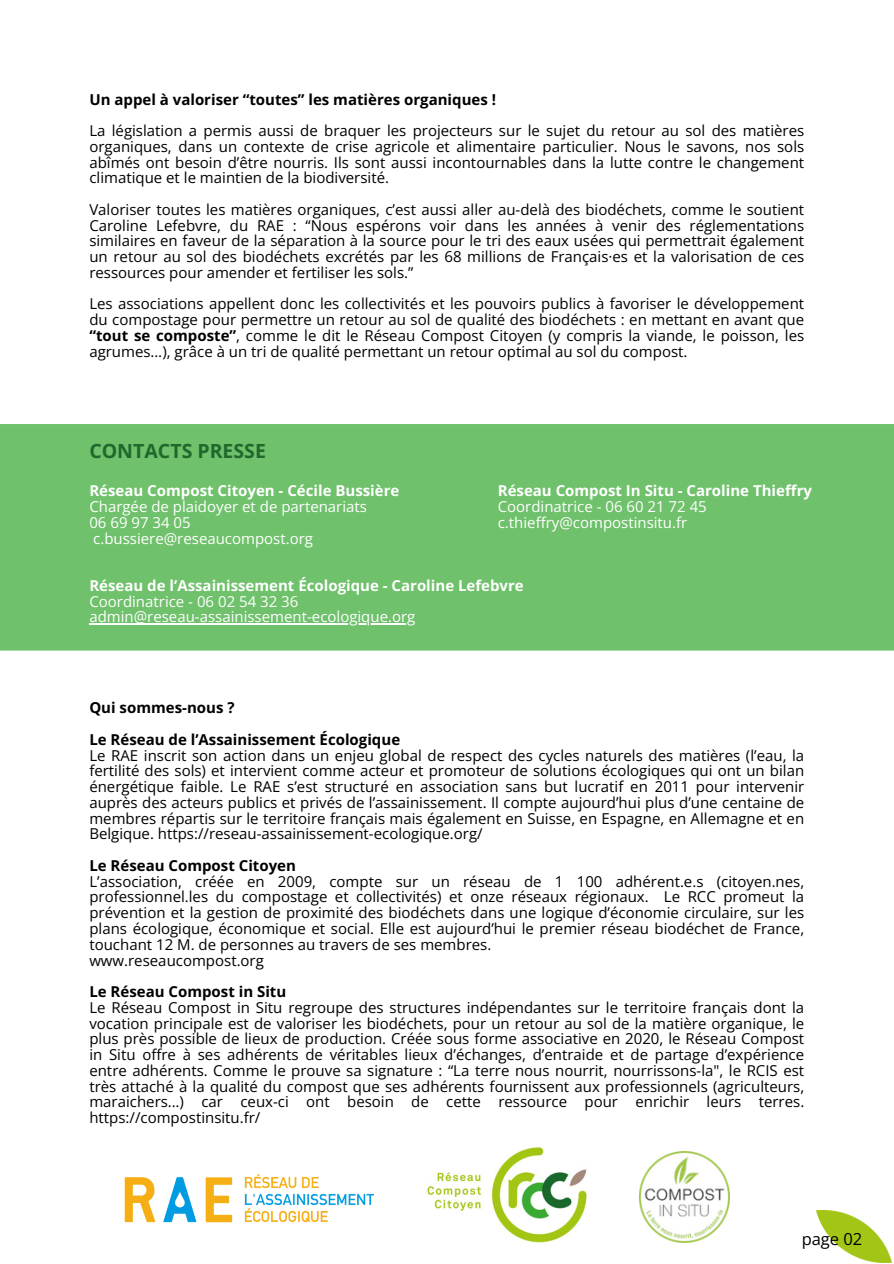
<style>
.page{position:relative;width:894px;height:1264px;background:#fff}
.page>*{position:absolute;margin:0;border:0;box-sizing:border-box;transform-origin:0 0}
.t1{font:700 19.5px "Open Sans";color:#20682c}
.t2{font:16.5px "Open Sans";color:#000}
.t3{font:15px/15.8px "Open Sans";color:#000;text-align:justify}
.t4{font:15px "Open Sans";color:#fff}
.t5{font:700 15px "Open Sans";color:#000}
.t6{font:700 15px "Open Sans";color:#fff}
.s1{font-weight:700}
</style>
<div class="page">
<div style="left:0;top:424px;width:893px;height:226px;background:#6fc16b"></div>
<img style="left:427px;top:1147px;width:160px;height:96px">
<img style="left:124px;top:1174px;width:250px;height:49px">
<img style="left:639px;top:1151px;width:90px;height:90px">
<hr style="left:89px;top:623px;width:326px;height:1px;background:#fff">
<img style="left:816px;top:1210px;width:75px;height:52px">
<p class="t5" style="left:89px;top:89px;width:408px">Un appel à valoriser “toutes” les matières organiques !</p>
<p class="t3" style="left:89px;top:122px;width:716px">La législation a permis aussi de braquer les projecteurs sur le sujet du retour au sol des matières organiques, dans un contexte de crise agricole et alimentaire particulier. Nous le savons, nos sols abîmés ont besoin d’être nourris. Ils sont aussi incontournables dans la lutte contre le changement climatique et le maintien de la biodiversité.</p>
<p class="t3" style="left:89px;top:201px;width:716px">Valoriser toutes les matières organiques, c’est aussi aller au-delà des biodéchets, comme le soutient Caroline Lefebvre, du RAE : “Nous espérons voir dans les années à venir des réglementations similaires en faveur de la séparation à la source pour le tri des eaux usées qui permettrait également un retour au sol des biodéchets excrétés par les 68 millions de Français·es et la valorisation de ces ressources pour amender et fertiliser les sols.”</p>
<p class="t3" style="left:89px;top:296px;width:716px">Les associations appellent donc les collectivités et les pouvoirs publics à favoriser le développement du compostage pour permettre un retour au sol de qualité des biodéchets : en mettant en avant que <span class="s1">“tout se composte”</span>, comme le dit le Réseau Compost Citoyen (y compris la viande, le poisson, les agrumes…), grâce à un tri de qualité permettant un retour optimal au sol du compost.</p>
<p class="t1" style="left:89px;top:437px;width:178px">CONTACTS PRESSE</p>
<p class="t6" style="left:89px;top:480px;width:311px">Réseau Compost Citoyen - Cécile Bussière</p>
<p class="t4" style="left:89px;top:496px;width:279px">Chargée de plaidoyer et de partenariats</p>
<p class="t4" style="left:89px;top:512px;width:103px">06 69 97 34 05</p>
<p class="t4" style="left:93px;top:527px;width:221px">c.bussiere@reseaucompost.org</p>
<h2 class="t6" style="left:89px;top:575px;width:436px">Réseau de l’Assainissement Écologique - Caroline Lefebvre</h2>
<p class="t4" style="left:89px;top:590px;width:210px">Coordinatrice - 06 02 54 32 36</p>
<p class="t4" style="left:89px;top:606px;width:327px">admin@reseau-assainissement-ecologique.org</p>
<p class="t6" style="left:497px;top:480px;width:315px">Réseau Compost In Situ - Caroline Thieffry</p>
<p class="t4" style="left:497px;top:496px;width:210px">Coordinatrice - 06 60 21 72 45</p>
<p class="t4" style="left:497px;top:512px;width:191px">c.thieffry@compostinsitu.fr</p>
<p class="t5" style="left:89px;top:697px;width:147px">Qui sommes-nous ?</p>
<h1 class="t5" style="left:89px;top:729px;width:312px">Le Réseau de l’Assainissement Écologique</h1>
<p class="t3" style="left:89px;top:747px;width:716px">Le RAE inscrit son action dans un enjeu global de respect des cycles naturels des matières (l’eau, la fertilité des sols) et intervient comme acteur et promoteur de solutions écologiques qui ont un bilan énergétique faible. Le RAE s’est structuré en association sans but lucratif en 2011 pour intervenir auprès des acteurs publics et privés de l’assainissement. Il compte aujourd’hui plus d’une centaine de membres répartis sur le territoire français mais également en Suisse, en Espagne, en Allemagne et en Belgique. https://reseau-assainissement-ecologique.org/</p>
<p class="t5" style="left:89px;top:855px;width:208px">Le Réseau Compost Citoyen</p>
<p class="t3" style="left:89px;top:873px;width:716px">L’association, créée en 2009, compte sur un réseau de 1 100 adhérent.e.s (citoyen.nes, professionnel.les du compostage et collectivités) et onze réseaux régionaux. Le RCC promeut la prévention et la gestion de proximité des biodéchets dans une logique d’économie circulaire, sur les plans écologique, économique et social. Elle est aujourd’hui le premier réseau biodéchet de France, touchant 12 M. de personnes au travers de ses membres.</p>
<p class="t3" style="left:89px;top:951px;width:176px">www.reseaucompost.org</p>
<p class="t5" style="left:89px;top:981px;width:198px">Le Réseau Compost in Situ</p>
<p class="t3" style="left:89px;top:999px;width:716px">Le Réseau Compost in Situ regroupe des structures indépendantes sur le territoire français dont la vocation principale est de valoriser les biodéchets, pour un retour au sol de la matière organique, le plus près possible de lieux de production. Créée sous forme associative en 2020, le Réseau Compost in Situ offre à ses adhérents de véritables lieux d’échanges, d’entraide et de partage d’expérience entre adhérents. Comme le prouve sa signature : “La terre nous nourrit, nourrissons-la", le RCIS est très attaché à la qualité du compost que ses adhérents fournissent aux professionnels (agriculteurs, maraichers…) car ceux-ci ont besoin de cette ressource pour enrichir leurs terres. https://compostinsitu.fr/</p>
<p class="t2" style="left:801px;top:1226px;width:62px">page 02</p>
</div>
